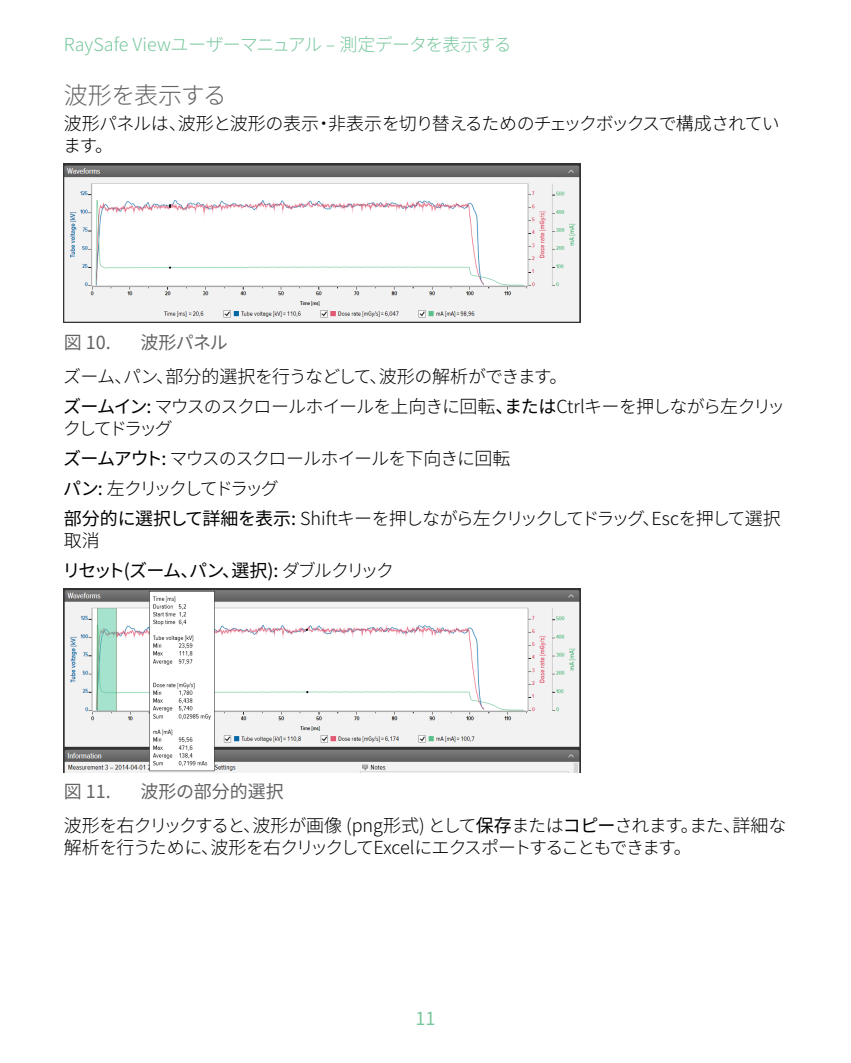
<style>
.page{position:relative;width:851px;height:1063px;background:#fff}
.page>*{position:absolute;margin:0;border:0;box-sizing:border-box;transform-origin:0 0}
.t1{font:300 24px "Noto Sans CJ Kjp";letter-spacing:-.035em;color:#636466}
.t2{font:300 18px/30.2px "Noto Sans CJ Kjp";letter-spacing:-.065em;color:#000}
.t3{font:300 18px/34.3px "Noto Sans CJ Kjp";letter-spacing:-.035em;color:#000}
.t4{font:300 18px "Noto Sans CJ Kjp";letter-spacing:-.03em;color:#79c79e}
.t5{font:18px/30.2px "Noto Sans CJ Kjp";letter-spacing:-.07em;color:#000}
.t6{font:18px "Noto Sans CJ Kjp";letter-spacing:-.015em;color:#636466}
.t7{font:18px "Noto Sans CJ Kjp";color:#79c79e}
.s1{font-weight:400}
.s2{font-weight:300}
.s3{font-weight:400;color:#636466}
</style>
<div class="page">
<img style="left:64px;top:164px;width:516px;height:159px">
<img style="left:64px;top:589px;width:516px;height:183px">
<p class="t4" style="left:64px;top:34px;width:449px">RaySafe Viewユーザーマニュアル – 測定データを表示する</p>
<h1 class="t1" style="left:64px;top:82px;width:164px">波形を表示する</h1>
<p class="t2" style="left:63px;top:113px;width:717px;line-height:21.6px">波形パネルは、波形と波形の表示・非表示を切り替えるためのチェックボックスで構成されています。</p>
<p class="t6" style="left:64px;top:332px;width:49px">図 10.</p>
<p class="t6" style="left:140px;top:332px;width:89px">波形パネル</p>
<p class="t2" style="left:63px;top:362px;width:723px">ズーム、パン、部分的選択を行うなどして、波形の解析ができます。<br><span class="s1">ズームイン:</span> マウスのスクロールホイールを上向きに回転<span class="s1">、または</span>Ctrlキーを押しながら左クリッ</p>
<p class="t2" style="left:63px;top:413px;width:719px">クしてドラッグ<br><span class="s1">ズームアウト:</span> マウスのスクロールホイールを下向きに回転<br><span class="s1">パン:</span> 左クリックしてドラッグ<br><span class="s1">部分的に選択して詳細を表示:</span> Shiftキーを押しながら左クリックしてドラッグ、Escを押して選択</p>
<p class="t5" style="left:62px;top:525px;width:333px"><span class="s2">取消<br></span>リセット(ズーム、パン、選択): <span class="s2">ダブルクリック</span></p>
<p class="t3" style="left:64px;top:775px;width:724px;text-indent:76px"><span class="s3">波形の部分的選択<br></span>波形を右クリックすると、波形が画像 (png形式) として<span class="s1">保存</span>または<span class="s1">コピー</span>されます。また、詳細な</p>
<p class="t2" style="left:64px;top:833px;width:629px">解析を行うために、波形を右クリックしてExcelにエクスポートすることもできます。</p>
<p class="t6" style="left:64px;top:781px;width:49px">図 11.</p>
<p class="t7" style="left:415px;top:1008px;width:21px">11</p>
</div>
